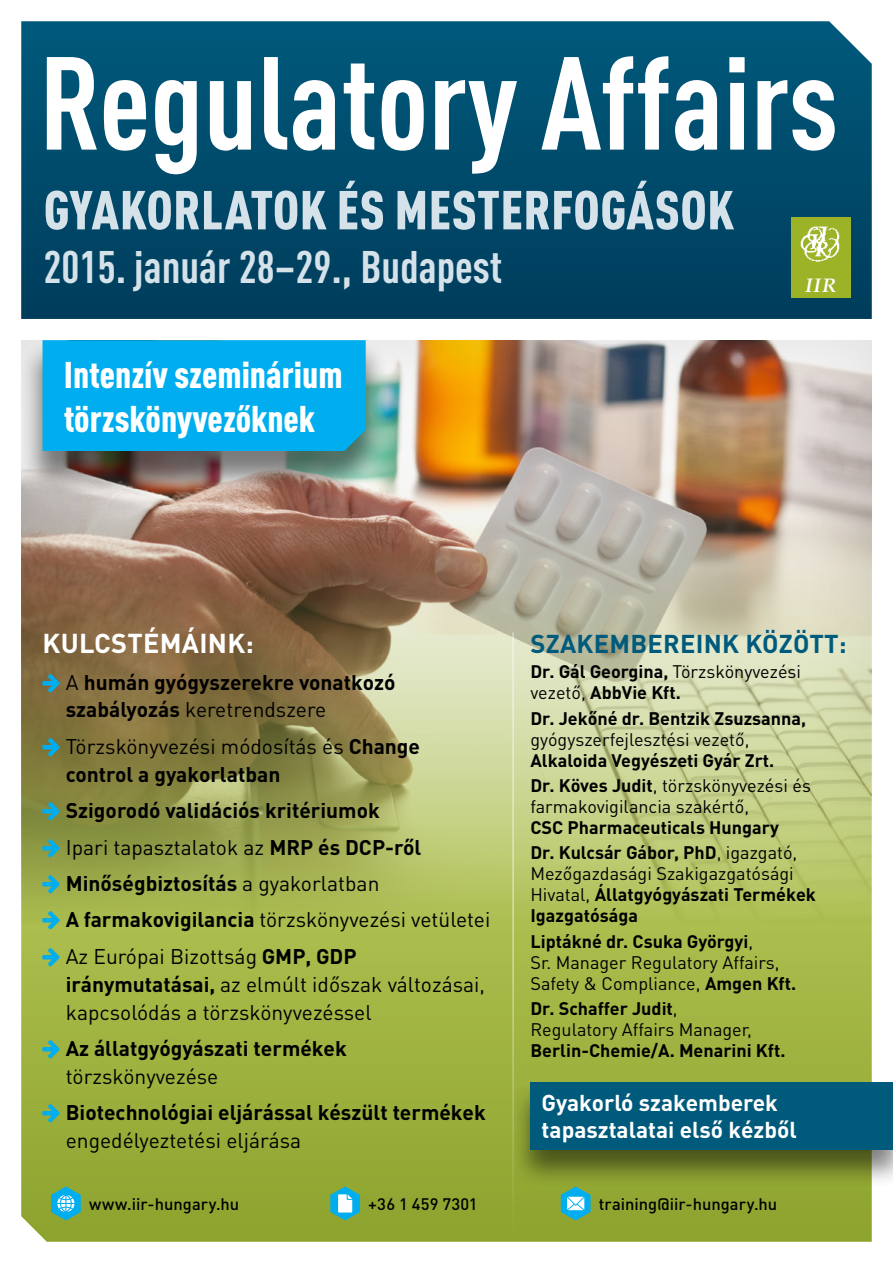
<style>
.page{position:relative;width:893px;height:1263px;background:#fff}
.page>*{position:absolute;margin:0;border:0;box-sizing:border-box;transform-origin:0 0}
.t1{font:700 condensed 130.05px "DIN Pro";color:#fff}
.t2{font:900 condensed 54px "DIN Pro";letter-spacing:.01em;color:#d5e2e9}
.t3{font:700 condensed 45px "DIN Pro";color:#d5e2e9}
.t4{font:900 condensed 36.75px/44.1px "DIN Pro";color:#fff}
.t5{font:700 27px "DIN Pro";letter-spacing:.01em;color:#fff}
.t6{font:700 25.5px "DIN Pro";letter-spacing:.01em;color:#005a7c}
.t7{font:700 22.65px/27.3px "DIN Pro";color:#fff}
.t8{font:700 21px/36.5px "DIN Pro";color:#000}
.t9{font:21px/27.9px "DIN Pro";color:#000}
.t10{font:italic 700 19.5px "Palatino Linotype";color:#fff}
.t11{font:18px/21px "DIN Pro";color:#000}
.t12{font:700 18px/25.2px "DIN Pro";color:#000}
.t13{font:500 16.5px "DIN Pro";color:#000}
.s1{font-weight:400}
.s2{font-weight:700}
</style>
<div class="page">
<svg style="left:21px;top:926px;width:851px;height:316px;background:#9db13f"></svg>
<svg style="left:21px;top:21px;width:851px;height:298px;background:#014c6c"></svg>
<div style="left:791px;top:217px;width:59px;height:54px;background:#9cb227"></div>
<img style="left:800px;top:226px;width:40px;height:36px">
<div style="left:791px;top:273px;width:59px;height:25px;background:#9cb227"></div>
<svg style="left:51px;top:1186px;width:30px;height:34px"></svg>
<svg style="left:330px;top:1186px;width:30px;height:34px"></svg>
<svg style="left:561px;top:1188px;width:30px;height:32px"></svg>
<div style="left:8px;top:330px;width:876px;height:596px;background:#000;opacity:.1"></div>
<div style="left:19px;top:338px;width:370px;height:158px;background:#000;opacity:.5"></div>
<div style="left:43px;top:340px;width:323px;height:111px;background:#00aeef"></div>
<div style="left:510px;top:1080px;width:383px;height:108px;background:#000;opacity:.5"></div>
<div style="left:530px;top:1082px;width:363px;height:67px;background:#005a7c"></div>
<hr style="left:512px;top:632px;width:2px;height:610px;background:#fff">
<svg style="left:43px;top:674px;width:17px;height:18px"></svg>
<svg style="left:43px;top:738px;width:17px;height:18px"></svg>
<svg style="left:43px;top:802px;width:17px;height:18px"></svg>
<svg style="left:43px;top:839px;width:17px;height:18px"></svg>
<svg style="left:43px;top:875px;width:17px;height:18px"></svg>
<svg style="left:43px;top:911px;width:17px;height:19px"></svg>
<svg style="left:43px;top:948px;width:17px;height:18px"></svg>
<svg style="left:43px;top:1040px;width:17px;height:18px"></svg>
<svg style="left:43px;top:1104px;width:17px;height:18px"></svg>
<h1 class="t1" style="left:39px;top:5px;width:801px">Regulatory Affairs</h1>
<h2 class="t2" style="left:44px;top:168px;width:692px">GYAKORLATOK ÉS MESTERFOGÁSOK</h2>
<h3 class="t3" style="left:44px;top:233px;width:460px">2015. január 28–29., Budapest</h3>
<p class="t10" style="left:805px;top:272px;width:33px">IIR</p>
<h3 class="t4" style="left:64px;top:349px;width:280px">Intenzív szeminárium törzskönyvezőknek</h3>
<p class="t5" style="left:43px;top:625px;width:213px">KULCSTÉMÁINK:</p>
<p class="t8" style="left:66px;top:667px;width:331px;line-height:27.9px"><span class="s1">A</span> humán gyógyszerekre vonatkozó szabályozás <span class="s1">keretrendszere</span></p>
<p class="t9" style="left:66px;top:731px;width:356px">Törzskönyvezési módosítás és <span class="s2">Change control a gyakorlatban</span></p>
<p class="t8" style="left:66px;top:791px;width:426px">Szigorodó validációs kritériumok<br><span class="s1">Ipari tapasztalatok az</span> MRP és DCP-ről Minőségbiztosítás <span class="s1">a gyakorlatban<br></span>A farmakovigilancia <span class="s1">törzskönyvezési vetületei Az Európai Bizottság</span> GMP, GDP</p>
<p class="t9" style="left:66px;top:969px;width:421px"><span class="s2">iránymutatásai,</span> az elmúlt időszak változásai, kapcsolódás a törzskönyvezéssel</p>
<p class="t8" style="left:66px;top:1029px;width:282px">Az állatgyógyászati termékek</p>
<p class="t9" style="left:66px;top:1061px;width:154px">törzskönyvezése</p>
<p class="t8" style="left:66px;top:1093px;width:422px">Biotechnológiai eljárással készült termékek</p>
<p class="t9" style="left:66px;top:1126px;width:237px">engedélyeztetési eljárása</p>
<p class="t6" style="left:531px;top:627px;width:318px">SZAKEMBEREINK KÖZÖTT:</p>
<p class="t12" style="left:530px;top:661px;width:272px;line-height:21px">Dr. Gál Georgina, <span class="s1">Törzskönyvezési vezető,</span> AbbVie Kft.</p>
<p class="t12" style="left:530px;top:705px;width:277px">Dr. Jekőné dr. Bentzik Zsuzsanna,</p>
<p class="t11" style="left:530px;top:728px;width:221px">gyógyszerfejlesztési vezető,</p>
<p class="t12" style="left:530px;top:747px;width:282px">Alkaloida Vegyészeti Gyár Zrt.<br>Dr. Köves Judit<span class="s1">, törzskönyvezési és</span></p>
<p class="t11" style="left:530px;top:795px;width:220px">farmakovigilancia szakértő,</p>
<p class="t12" style="left:530px;top:814px;width:268px">CSC Pharmaceuticals Hungary<br>Dr. Kulcsár Gábor, PhD<span class="s1">, igazgató,</span></p>
<p class="t11" style="left:530px;top:862px;width:287px">Mezőgazdasági Szakigazgatósági<br>Hivatal, <span class="s2">Állatgyógyászati Termékek<br>Igazgatósága</span></p>
<p class="t11" style="left:530px;top:930px;width:267px"><span class="s2">Liptákné dr. Csuka Györgyi</span>,<br>Sr. Manager Regulatory Affairs,<br>Safety &amp; Compliance, <span class="s2">Amgen Kft.</span></p>
<p class="t11" style="left:530px;top:997px;width:223px"><span class="s2">Dr. Schaffer Judit</span>,<br>Regulatory Affairs Manager,</p>
<p class="t12" style="left:530px;top:1037px;width:257px">Berlin-Chemie/A. Menarini Kft.</p>
<p class="t7" style="left:542px;top:1088px;width:257px">Gyakorló szakemberek tapasztalatai első kézből</p>
<p class="t13" style="left:89px;top:1192px;width:152px">www.iir-hungary.hu</p>
<p class="t13" style="left:368px;top:1192px;width:111px">+36 1 459 7301</p>
<p class="t13" style="left:599px;top:1192px;width:180px">training@iir-hungary.hu</p>
</div>
